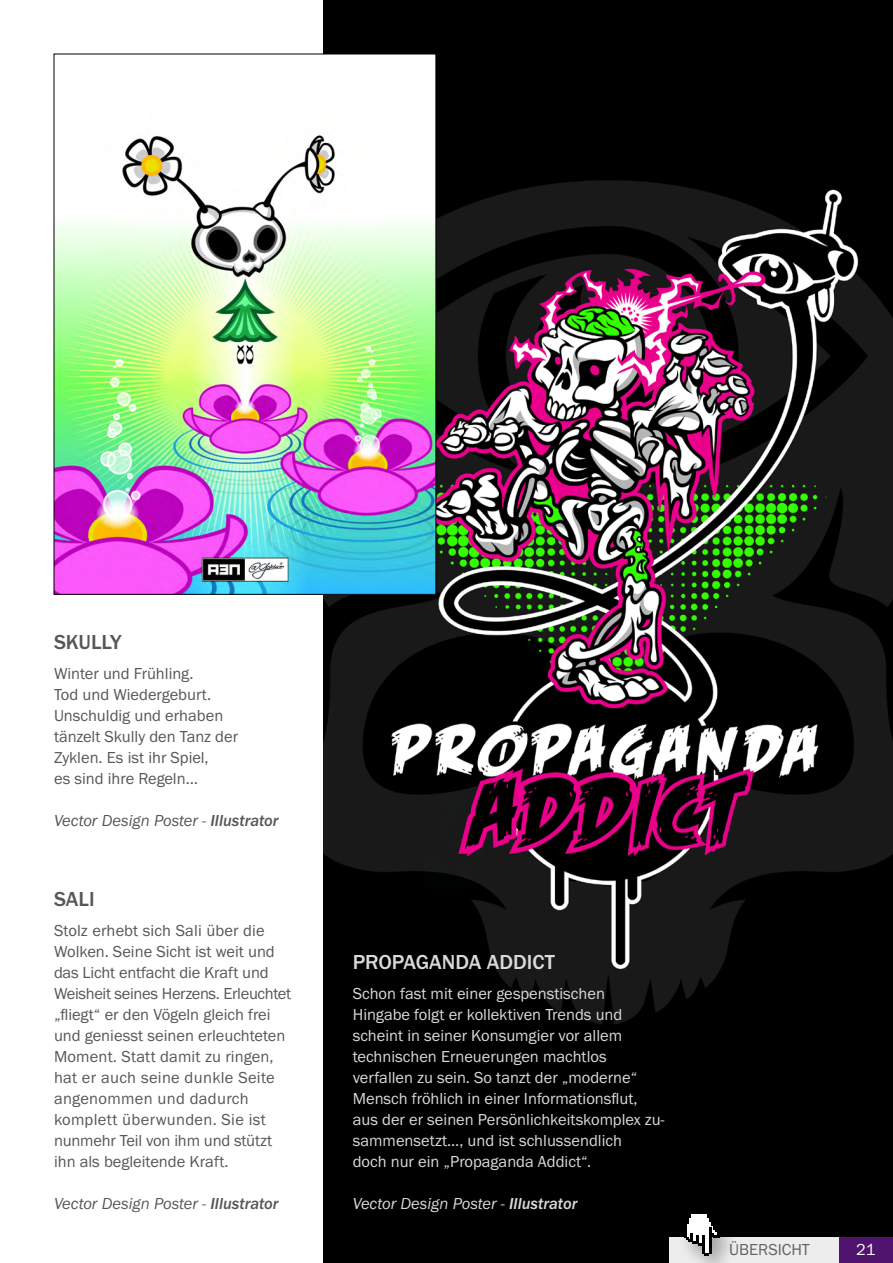
<style>
.page{position:relative;width:893px;height:1263px;background:#fff}
.page>*{position:absolute;margin:0;border:0;box-sizing:border-box;transform-origin:0 0}
.t1{font:500 21px "Franklin Gothic URW";color:#dadada}
.t2{font:500 21px "Franklin Gothic URW";color:#575756}
.t3{font:16.5px/21px "Franklin Gothic URW Boo";color:#575756}
.t4{font:16.5px/21px "Franklin Gothic URW Boo";color:#dadada}
.t5{font:16.5px "Franklin Gothic URW Boo Ita";color:#575756}
.t6{font:16.5px "Franklin Gothic URW Boo Ita";color:#dadada}
.t7{font:16.5px "Franklin Gothic URW Boo";color:#646363}
.t8{font:16.5px "Franklin Gothic URW Boo";color:#fff}
.s1{font-family:"Franklin Gothic URW Med Ita"}
</style>
<div class="page">
<div style="left:323px;top:0;width:570px;height:1263px;background:#000"></div>
<img style="left:323px;top:180px;width:570px;height:845px">
<img style="left:56px;top:56px;width:378px;height:537px">
<div style="left:839px;top:1237px;width:54px;height:26px;background:#50146e"></div>
<div style="left:669px;top:1237px;width:170px;height:26px;background:#ededed"></div>
<div style="left:677px;top:1207px;width:63px;height:56px;background:#000;opacity:.3"></div>
<svg style="left:685px;top:1211px;width:34px;height:45px"></svg>
<p class="t2" style="left:54px;top:629px;width:69px">SKULLY</p>
<p class="t3" style="left:54px;top:663px;width:186px">Winter und Frühling.<br>Tod und Wiedergeburt.<br>Unschuldig und erhaben tänzelt Skully den Tanz der<br>Zyklen. Es ist ihr Spiel,<br>es sind ihre Regeln…</p>
<p class="t5" style="left:54px;top:810px;width:226px">Vector Design Poster - <span class="s1">Illustrator</span></p>
<p class="t2" style="left:54px;top:886px;width:42px">SALI</p>
<p class="t3" style="left:54px;top:919px;width:239px">Stolz erhebt sich Sali über die<br>Wolken. Seine Sicht ist weit und das Licht entfacht die Kraft und<br>Weisheit seines Herzens. Erleuchtet „fliegt“ er den Vögeln gleich frei und geniesst seinen erleuchteten<br>Moment. Statt damit zu ringen, hat er auch seine dunkle Seite angenommen und dadurch komplett überwunden. Sie ist nunmehr Teil von ihm und stützt ihn als begleitende Kraft.</p>
<p class="t5" style="left:54px;top:1193px;width:226px">Vector Design Poster - <span class="s1">Illustrator</span></p>
<p class="t1" style="left:353px;top:949px;width:204px">PROPAGANDA ADDICT</p>
<p class="t4" style="left:353px;top:982px;width:313px">Schon fast mit einer gespenstischen Hingabe folgt er kollektiven Trends und scheint in seiner Konsumgier vor allem technischen Erneuerungen machtlos verfallen zu sein. So tanzt der „moderne“ Mensch fröhlich in einer Informationsflut, aus der er seinen Persönlichkeitskomplex zu&shy;sammensetzt..., und ist schlussendlich<br>doch nur ein „Propaganda Addict“.</p>
<p class="t6" style="left:353px;top:1193px;width:226px">Vector Design Poster - <span class="s1">Illustrator</span></p>
<p class="t7" style="left:729px;top:1239px;width:82px">ÜBERSICHT</p>
<p class="t8" style="left:856px;top:1239px;width:21px">21</p>
</div>
